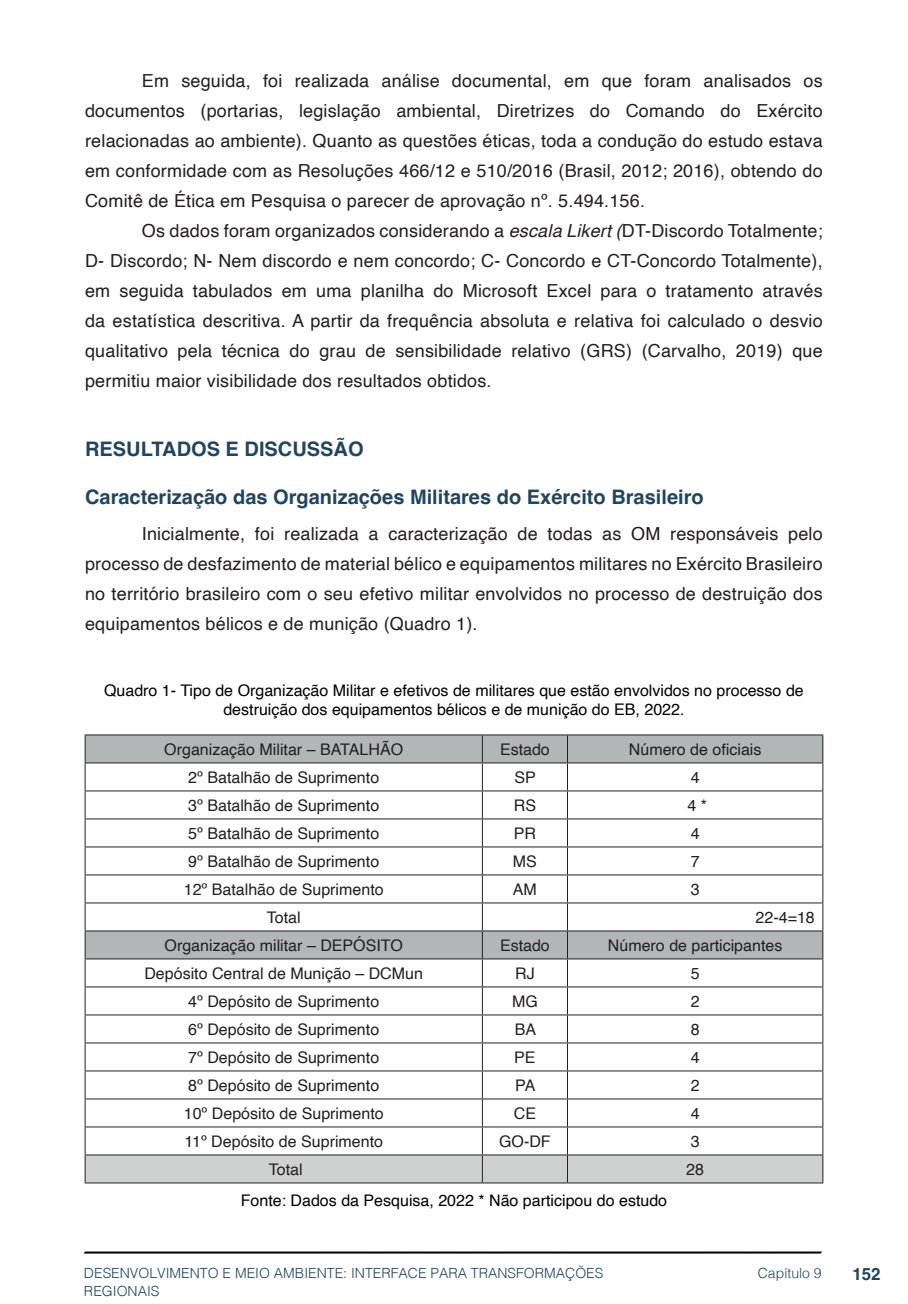
<style>
.page{position:relative;width:908px;height:1304px;background:#fff}
.page>*{position:absolute;margin:0;border:0;box-sizing:border-box;transform-origin:0 0}
.Subtitulo{font:700 20px "Helvetica";color:#23445f}
.TITULOS{font:700 20px "Helvetica";color:#23445f}
.txt{font:18px/30px "Helvetica";letter-spacing:.01em;color:#231f20;text-align:justify}
.t1{font:700 16.8px "Helvetica";color:#23445f}
.tab_txt_centro{font:16px "Helvetica";color:#231f20}
.imagens_graf_tab{font:16px/19.2px "Helvetica";color:#000;text-align:center}
.t2{font:300 14px/18px "Helvetica";color:#23445f}
.s1{font-style:italic}
</style>
<div class="page">
<svg style="left:84px;top:1251px;width:737px;height:3px;background:#515151"></svg>
<hr style="left:85px;top:734px;width:397px;height:1px;background:#231f20">
<hr style="left:482px;top:734px;width:85px;height:1px;background:#231f20">
<hr style="left:567px;top:734px;width:256px;height:1px;background:#231f20">
<svg style="left:85px;top:735px;width:738px;height:447px"></svg>
<hr style="left:85px;top:1182px;width:397px;height:1px;background:#231f20">
<hr style="left:482px;top:1182px;width:85px;height:1px;background:#231f20">
<hr style="left:567px;top:1182px;width:256px;height:1px;background:#231f20">
<p class="txt" style="left:85px;top:66px;width:738px;text-indent:57px">Em seguida, foi realizada análise documental, em que foram analisados os documentos (portarias, legislação ambiental, Diretrizes do Comando do Exército relacionadas ao ambiente). Quanto as questões éticas, toda a condução do estudo estava em conformidade com as Resoluções 466/12 e 510/2016 (Brasil, 2012; 2016), obtendo do Comitê de Ética em Pesquisa o parecer de aprovação nº. 5.494.156.</p>
<p class="txt" style="left:85px;top:216px;width:738px;text-indent:57px">Os dados foram organizados considerando a <span class="s1">escala Likert (</span>DT-Discordo Totalmente; D- Discordo; N- Nem discordo e nem concordo; C- Concordo e CT-Concordo Totalmente), em seguida tabulados em uma planilha do Microsoft Excel para o tratamento através da estatística descritiva. A partir da frequência absoluta e relativa foi calculado o desvio qualitativo pela técnica do grau de sensibilidade relativo (GRS) (Carvalho, 2019) que permitiu maior visibilidade dos resultados obtidos.</p>
<p class="TITULOS" style="left:85px;top:437px;width:280px">RESULTADOS E DISCUSSÃO</p>
<p class="Subtitulo" style="left:85px;top:485px;width:620px">Caracterização das Organizações Militares do Exército Brasileiro</p>
<p class="txt" style="left:85px;top:519px;width:738px;text-indent:57px">Inicialmente, foi realizada a caracterização de todas as OM responsáveis pelo processo de desfazimento de material bélico e equipamentos militares no Exército Brasileiro no território brasileiro com o seu efetivo militar envolvidos no processo de destruição dos equipamentos bélicos e de munição (Quadro 1).</p>
<p class="imagens_graf_tab" style="left:104px;top:681px;width:700px">Quadro 1- Tipo de Organização Militar e efetivos de militares que estão envolvidos no processo de destruição dos equipamentos bélicos e de munição do EB, 2022.</p>
<p class="tab_txt_centro" style="left:164px;top:737px;width:240px">Organização Militar – BATALHÃO</p>
<p class="tab_txt_centro" style="left:500px;top:737px;width:51px">Estado</p>
<p class="tab_txt_centro" style="left:628px;top:737px;width:134px">Número de oficiais</p>
<p class="tab_txt_centro" style="left:188px;top:765px;width:192px">2º Batalhão de Suprimento</p>
<p class="tab_txt_centro" style="left:514px;top:765px;width:23px">SP</p>
<p class="tab_txt_centro" style="left:690px;top:765px;width:10px">4</p>
<p class="tab_txt_centro" style="left:188px;top:793px;width:192px">3º Batalhão de Suprimento</p>
<p class="tab_txt_centro" style="left:513px;top:793px;width:24px">RS</p>
<p class="tab_txt_centro" style="left:687px;top:793px;width:21px">4 *</p>
<p class="tab_txt_centro" style="left:188px;top:821px;width:192px">5º Batalhão de Suprimento</p>
<p class="tab_txt_centro" style="left:513px;top:821px;width:24px">PR</p>
<p class="tab_txt_centro" style="left:690px;top:821px;width:10px">4</p>
<p class="tab_txt_centro" style="left:188px;top:849px;width:192px">9º Batalhão de Suprimento</p>
<p class="tab_txt_centro" style="left:512px;top:849px;width:25px">MS</p>
<p class="tab_txt_centro" style="left:690px;top:849px;width:10px">7</p>
<p class="tab_txt_centro" style="left:184px;top:877px;width:201px">12º Batalhão de Suprimento</p>
<p class="tab_txt_centro" style="left:512px;top:877px;width:25px">AM</p>
<p class="tab_txt_centro" style="left:690px;top:877px;width:10px">3</p>
<p class="tab_txt_centro" style="left:267px;top:905px;width:35px">Total</p>
<p class="tab_txt_centro" style="left:755px;top:905px;width:61px">22-4=18</p>
<p class="tab_txt_centro" style="left:164px;top:933px;width:240px">Organização militar – DEPÓSITO</p>
<p class="tab_txt_centro" style="left:500px;top:933px;width:51px">Estado</p>
<p class="tab_txt_centro" style="left:607px;top:933px;width:176px">Número de participantes</p>
<p class="tab_txt_centro" style="left:144px;top:961px;width:280px">Depósito Central de Munição – DCMun</p>
<p class="tab_txt_centro" style="left:515px;top:961px;width:21px">RJ</p>
<p class="tab_txt_centro" style="left:690px;top:961px;width:10px">5</p>
<p class="tab_txt_centro" style="left:188px;top:989px;width:192px">4º Depósito de Suprimento</p>
<p class="tab_txt_centro" style="left:512px;top:989px;width:27px">MG</p>
<p class="tab_txt_centro" style="left:690px;top:989px;width:10px">2</p>
<p class="tab_txt_centro" style="left:188px;top:1017px;width:192px">6º Depósito de Suprimento</p>
<p class="tab_txt_centro" style="left:514px;top:1017px;width:23px">BA</p>
<p class="tab_txt_centro" style="left:690px;top:1017px;width:10px">8</p>
<p class="tab_txt_centro" style="left:188px;top:1045px;width:192px">7º Depósito de Suprimento</p>
<p class="tab_txt_centro" style="left:514px;top:1045px;width:23px">PE</p>
<p class="tab_txt_centro" style="left:690px;top:1045px;width:10px">4</p>
<p class="tab_txt_centro" style="left:188px;top:1073px;width:192px">8º Depósito de Suprimento</p>
<p class="tab_txt_centro" style="left:515px;top:1073px;width:22px">PA</p>
<p class="tab_txt_centro" style="left:690px;top:1073px;width:10px">2</p>
<p class="tab_txt_centro" style="left:184px;top:1101px;width:201px">10º Depósito de Suprimento</p>
<p class="tab_txt_centro" style="left:513px;top:1101px;width:24px">CE</p>
<p class="tab_txt_centro" style="left:690px;top:1101px;width:10px">4</p>
<p class="tab_txt_centro" style="left:184px;top:1129px;width:200px">11º Depósito de Suprimento</p>
<p class="tab_txt_centro" style="left:499px;top:1129px;width:53px">GO-DF</p>
<p class="tab_txt_centro" style="left:690px;top:1129px;width:10px">3</p>
<p class="tab_txt_centro" style="left:269px;top:1157px;width:35px">Total</p>
<p class="tab_txt_centro" style="left:686px;top:1157px;width:19px">28</p>
<p class="imagens_graf_tab" style="left:241px;top:1191px;width:428px">Fonte: Dados da Pesquisa, 2022 * Não participou do estudo</p>
<p class="t2" style="left:84px;top:1263px;width:520px">DESENVOLVIMENTO E MEIO AMBIENTE: INTERFACE PARA TRANSFORMAÇÕES<br>REGIONAIS</p>
<p class="t2" style="left:757px;top:1263px;width:65px">Capítulo 9</p>
<p class="t1" style="left:851px;top:1264px;width:30px">152</p>
</div>
